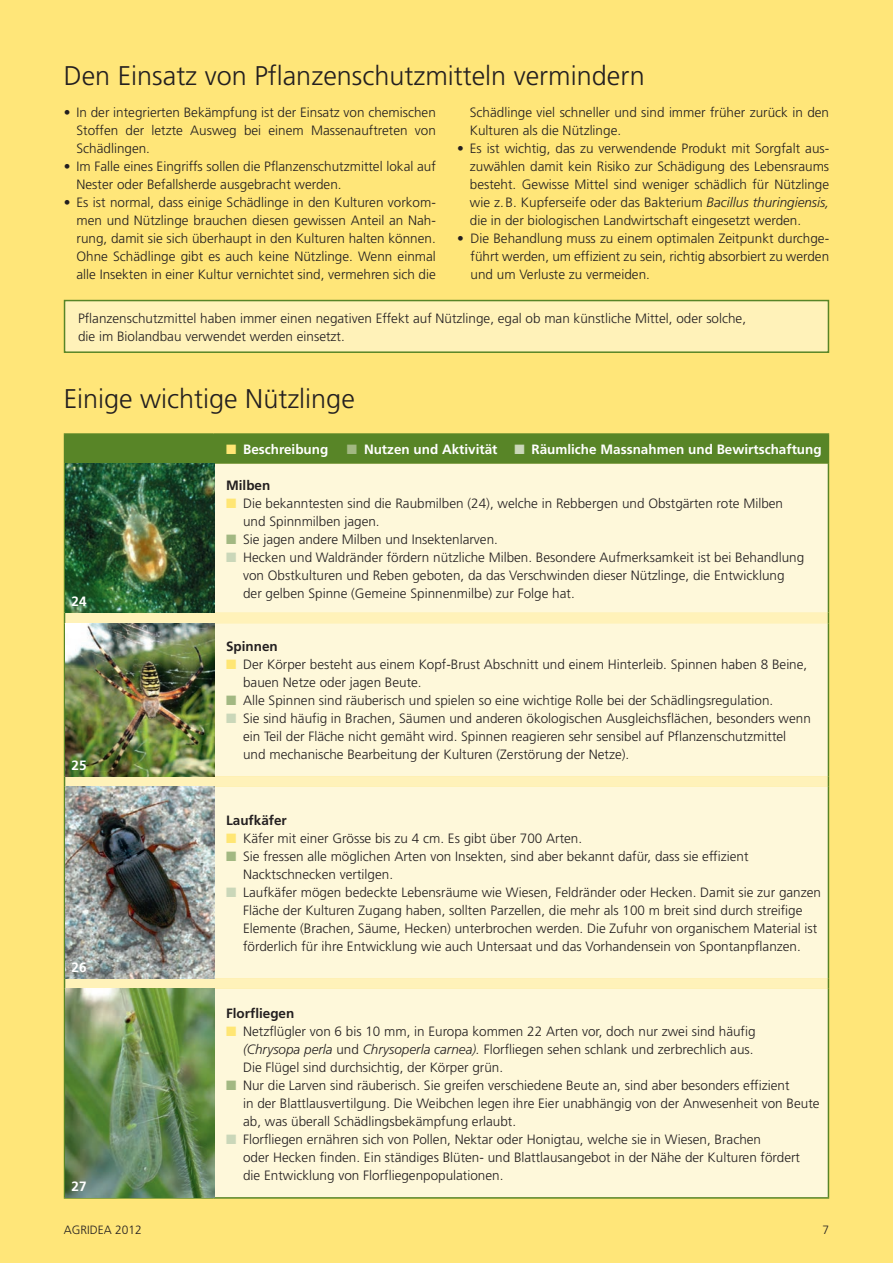
<style>
.page{position:relative;width:893px;height:1263px;background:#ffe679}
.page>*{position:absolute;margin:0;border:0;box-sizing:border-box;transform-origin:0 0}
._18_pt_Untertitel{font:300 27px "Frutiger";color:#231f20}
._9_pt_light_franz{font:300 13.5px/18px "Frutiger";color:#231f20}
._9_pt_light{font:300 13.5px/18px "Frutiger";color:#231f20;text-align:justify}
._9_pt_light_franz-2{font:700 13.5px "Frutiger";color:#fff}
._9_pt_light_franz-3{font:700 13.5px "Frutiger";color:#231f20}
.C_Fliesstext{font:700 13.5px "Frutiger";color:#fff}
.t1{font:300 12px "Frutiger";color:#231f20}
.s1{font-style:italic}
.s2{color:#ffe674}
.s3{color:#a2b882}
.s4{color:#cad7b9}
</style>
<div class="page">
<div style="left:65px;top:464px;width:763px;height:733px;background:#fef8da"></div>
<hr style="left:64px;top:433px;width:149px;height:2px;background:#588527">
<hr style="left:213px;top:433px;width:616px;height:2px;background:#588527">
<hr style="left:64px;top:464px;width:1px;height:149px;background:#588527">
<hr style="left:828px;top:464px;width:1px;height:149px;background:#588527">
<hr style="left:64px;top:623px;width:1px;height:153px;background:#588527">
<hr style="left:828px;top:623px;width:1px;height:153px;background:#588527">
<hr style="left:64px;top:787px;width:1px;height:191px;background:#588527">
<hr style="left:828px;top:787px;width:1px;height:191px;background:#588527">
<hr style="left:64px;top:1197px;width:149px;height:2px;background:#588527">
<hr style="left:213px;top:1197px;width:616px;height:2px;background:#588527">
<hr style="left:64px;top:989px;width:1px;height:208px;background:#588527">
<hr style="left:828px;top:989px;width:1px;height:208px;background:#588527">
<img style="left:65px;top:464px;width:149px;height:149px">
<img style="left:65px;top:623px;width:149px;height:153px">
<img style="left:65px;top:787px;width:149px;height:191px">
<img style="left:65px;top:989px;width:149px;height:208px">
<div style="left:65px;top:301px;width:763px;height:51px;background:#fff2b9"></div>
<div style="left:64px;top:300px;width:765px;height:53px;border:2px solid #588527"></div>
<div style="left:64px;top:434px;width:765px;height:30px;background:#588527"></div>
<p class="_18_pt_Untertitel" style="left:64px;top:60px;width:582px">Den Einsatz von Pflanzenschutzmitteln vermindern</p>
<p class="_9_pt_light" style="left:77px;top:103px;width:361px;text-indent:-13px">• In der integrierten Bekämpfung ist der Einsatz von chemischen Stoffen der letzte Ausweg bei einem Massenauftreten von Schädlingen.</p>
<p class="_9_pt_light" style="left:77px;top:157px;width:361px;text-indent:-13px">• Im Falle eines Eingriffs sollen die Pflanzenschutzmittel lokal auf<br>Nester oder Befallsherde ausgebracht werden.</p>
<p class="_9_pt_light" style="left:77px;top:193px;width:361px;text-indent:-13px">• Es ist normal, dass einige Schädlinge in den Kulturen vorkom&shy;men und Nützlinge brauchen diesen gewissen Anteil an Nah&shy;rung, damit sie sich überhaupt in den Kulturen halten können.<br>Ohne Schädlinge gibt es auch keine Nützlinge. Wenn einmal alle Insekten in einer Kultur vernichtet sind, vermehren sich die</p>
<p class="_9_pt_light" style="left:470px;top:103px;width:361px">Schädlinge viel schneller und sind immer früher zurück in den<br>Kulturen als die Nützlinge.</p>
<p class="_9_pt_light" style="left:470px;top:139px;width:361px;text-indent:-13px">• Es ist wichtig, das zu verwendende Produkt mit Sorgfalt aus&shy;zuwählen damit kein Risiko zur Schädigung des Lebensraums besteht. Gewisse Mittel sind weniger schädlich für Nützlinge wie z.B. Kupferseife oder das Bakterium <span class="s1">Bacillus thuringiensis, </span>die in der biologischen Landwirtschaft eingesetzt werden.</p>
<p class="_9_pt_light" style="left:471px;top:229px;width:360px;text-indent:-14px">• Die Behandlung muss zu einem optimalen Zeitpunkt durchge&shy;führt werden, um effizient zu sein, richtig absorbiert zu werden und um Verluste zu vermeiden.</p>
<p class="_9_pt_light" style="left:78px;top:309px;width:670px">Pflanzenschutzmittel haben immer einen negativen Effekt auf Nützlinge, egal ob man künstliche Mittel, oder solche, die im Biolandbau verwendet werden einsetzt.</p>
<p class="_18_pt_Untertitel" style="left:64px;top:383px;width:293px">Einige wichtige Nützlinge</p>
<p class="_9_pt_light_franz-2" style="left:226px;top:441px;width:104px"><span class="s2">■</span> Beschreibung</p>
<p class="_9_pt_light_franz-2" style="left:347px;top:441px;width:476px"><span class="s3">■</span> Nutzen und Aktivität <span class="s4">■</span> Räumliche Massnahmen und Bewirtschaftung</p>
<p class="_9_pt_light_franz-3" style="left:226px;top:477px;width:46px">Milben</p>
<p class="_9_pt_light_franz" style="left:243px;top:494px;width:541px;text-indent:-17px"><span class="s2">■</span> Die bekanntesten sind die Raubmilben (24), welche in Rebbergen und Obstgärten rote Milben und Spinnmilben jagen.</p>
<p class="_9_pt_light_franz" style="left:226px;top:530px;width:273px"><span class="s3">■</span> Sie jagen andere Milben und Insektenlarven.</p>
<p class="_9_pt_light_franz" style="left:243px;top:548px;width:563px;text-indent:-17px"><span class="s4">■</span> Hecken und Waldränder fördern nützliche Milben. Besondere Aufmerksamkeit ist bei Behandlung von Obstkulturen und Reben geboten, da das Verschwinden dieser Nützlinge, die Entwicklung der gelben Spinne (Gemeine Spinnenmilbe) zur Folge hat.</p>
<p class="C_Fliesstext" style="left:72px;top:594px;width:17px">24</p>
<p class="C_Fliesstext" style="left:72px;top:757px;width:17px">25</p>
<p class="C_Fliesstext" style="left:72px;top:960px;width:17px">26</p>
<p class="C_Fliesstext" style="left:72px;top:1178px;width:17px">27</p>
<p class="_9_pt_light_franz-3" style="left:226px;top:638px;width:53px">Spinnen</p>
<p class="_9_pt_light_franz" style="left:243px;top:655px;width:566px;text-indent:-17px"><span class="s2">■</span> Der Körper besteht aus einem Kopf-Brust Abschnitt und einem Hinterleib. Spinnen haben 8 Beine, bauen Netze oder jagen Beute.</p>
<p class="_9_pt_light_franz" style="left:226px;top:691px;width:549px"><span class="s3">■</span> Alle Spinnen sind räuberisch und spielen so eine wichtige Rolle bei der Schädlingsregulation.</p>
<p class="_9_pt_light_franz" style="left:243px;top:709px;width:569px;text-indent:-17px"><span class="s4">■</span> Sie sind häufig in Brachen, Säumen und anderen ökologischen Ausgleichsflächen, besonders wenn ein Teil der Fläche nicht gemäht wird. Spinnen reagieren sehr sensibel auf Pflanzenschutzmittel und mechanische Bearbeitung der Kulturen (Zerstörung der Netze).</p>
<p class="_9_pt_light_franz-3" style="left:226px;top:812px;width:62px">Laufkäfer</p>
<p class="_9_pt_light_franz" style="left:226px;top:829px;width:358px"><span class="s2">■</span> Käfer mit einer Grösse bis zu 4 cm. Es gibt über 700 Arten.</p>
<p class="_9_pt_light_franz" style="left:243px;top:847px;width:507px;text-indent:-17px"><span class="s3">■</span> Sie fressen alle möglichen Arten von Insekten, sind aber bekannt dafür, dass sie effizient<br>Nacktschnecken vertilgen.</p>
<p class="_9_pt_light_franz" style="left:243px;top:883px;width:579px;text-indent:-17px"><span class="s4">■</span> Laufkäfer mögen bedeckte Lebensräume wie Wiesen, Feldränder oder Hecken. Damit sie zur ganzen Fläche der Kulturen Zugang haben, sollten Parzellen, die mehr als 100 m breit sind durch streifige Elemente (Brachen, Säume, Hecken) unterbrochen werden. Die Zufuhr von organischem Material ist förderlich für ihre Entwicklung wie auch Untersaat und das Vorhandensein von Spontanpflanzen.</p>
<p class="_9_pt_light_franz-3" style="left:226px;top:1005px;width:70px">Florfliegen</p>
<p class="_9_pt_light_franz" style="left:226px;top:1022px;width:531px;text-align:right"><span class="s2">■</span> Netzflügler von 6 bis 10 mm, in Europa kommen 22 Arten vor, doch nur zwei sind häufig <span class="s1">(Chrysopa perla</span> und <span class="s1">Chrysoperla carnea).</span> Florfliegen sehen schlank und zerbrechlich aus.</p>
<p class="_9_pt_light_franz" style="left:243px;top:1058px;width:262px">Die Flügel sind durchsichtig, der Körper grün.</p>
<p class="_9_pt_light_franz" style="left:243px;top:1076px;width:578px;text-indent:-17px"><span class="s3">■</span> Nur die Larven sind räuberisch. Sie greifen verschiedene Beute an, sind aber besonders effizient<br>in der Blattlausvertilgung. Die Weibchen legen ihre Eier unabhängig von der Anwesenheit von Beute ab, was überall Schädlingsbekämpfung erlaubt.</p>
<p class="_9_pt_light_franz" style="left:243px;top:1130px;width:558px;text-indent:-17px"><span class="s4">■</span> Florfliegen ernähren sich von Pollen, Nektar oder Honigtau, welche sie in Wiesen, Brachen<br>oder Hecken finden. Ein ständiges Blüten- und Blattlausangebot in der Nähe der Kulturen fördert die Entwicklung von Florfliegenpopulationen.</p>
<p class="t1" style="left:64px;top:1223px;width:80px">AGRIDEA 2012</p>
<p class="t1" style="left:822px;top:1223px;width:8px">7</p>
</div>
